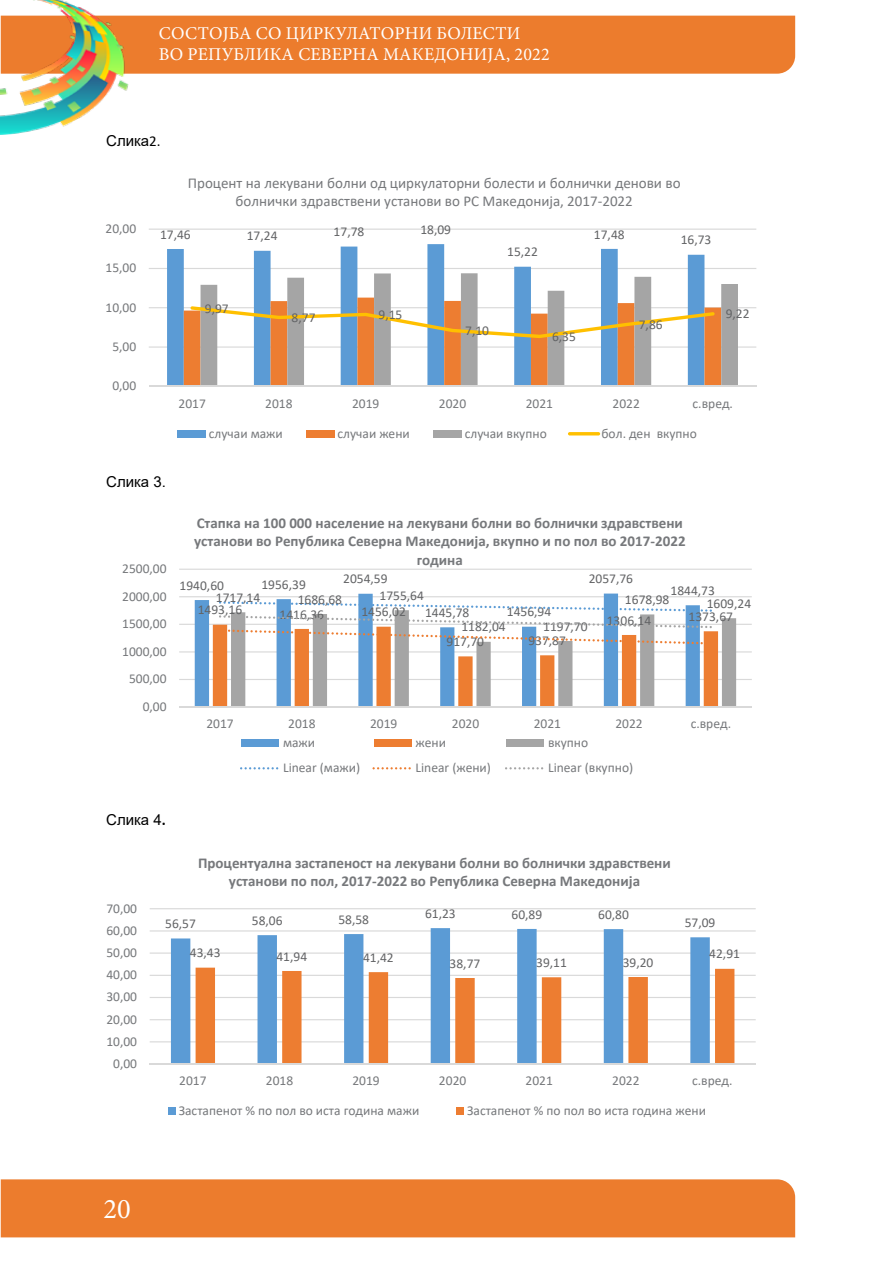
<style>
.page{position:relative;width:893px;height:1263px;background:#fff}
.page>*{position:absolute;margin:0;border:0;box-sizing:border-box;transform-origin:0 0}
.t1{font:28.5px "Minion Pro";color:#fff}
.t2{font:18px/21.6px "Minion Pro";letter-spacing:.01em;color:#fff}
.t3{font:700 15px/18.3px "Calibri";color:#76787b;text-align:center}
.t4{font:15px/18.3px "Calibri";color:#76787b;text-align:center}
.t5{font:15px "Arial";color:#000}
.t6{font:13.5px "Calibri";color:#76787b}
.t7{font:13.5px "Calibri";color:#636466}
.s1{font-family:"Calibri"}
.s2{font-family:"Calibri";font-weight:700}
</style>
<div class="page">
<div style="left:1px;top:1179px;width:794px;height:58px;background:#ec7c2d"></div>
<div style="left:133px;top:16px;width:662px;height:58px;background:#ec7c2d"></div>
<img style="left:0;top:0;width:133px;height:134px">
<hr style="left:149px;top:346px;width:607px;height:2px;background:#d9d9d9">
<hr style="left:149px;top:307px;width:607px;height:1px;background:#d9d9d9">
<hr style="left:149px;top:268px;width:607px;height:1px;background:#d9d9d9">
<hr style="left:149px;top:229px;width:607px;height:1px;background:#d9d9d9">
<svg style="left:167px;top:244px;width:537px;height:142px"></svg>
<svg style="left:184px;top:298px;width:17px;height:88px"></svg>
<svg style="left:201px;top:273px;width:537px;height:113px"></svg>
<hr style="left:149px;top:386px;width:607px;height:1px;background:#d9d9d9">
<svg style="left:190px;top:306px;width:525px;height:32px"></svg>
<div style="left:177px;top:430px;width:29px;height:7px;background:#5b9bd5"></div>
<div style="left:306px;top:430px;width:29px;height:7px;background:#ed7d31"></div>
<div style="left:433px;top:430px;width:29px;height:7px;background:#a5a5a5"></div>
<hr style="left:568px;top:432px;width:32px;height:3px;background:#ffc000;border-radius:2px">
<hr style="left:179px;top:679px;width:573px;height:1px;background:#d9d9d9">
<hr style="left:179px;top:651px;width:573px;height:1px;background:#d9d9d9">
<hr style="left:179px;top:624px;width:573px;height:1px;background:#d9d9d9">
<hr style="left:179px;top:596px;width:573px;height:1px;background:#d9d9d9">
<hr style="left:179px;top:569px;width:573px;height:1px;background:#d9d9d9">
<svg style="left:195px;top:593px;width:505px;height:113px"></svg>
<svg style="left:718px;top:618px;width:18px;height:88px;fill:#a5a5a5"></svg>
<hr style="left:179px;top:706px;width:573px;height:2px;background:#d9d9d9">
<svg style="left:213px;top:601px;width:505px;height:105px"></svg>
<div style="left:241px;top:739px;width:38px;height:8px;background:#5b9bd5"></div>
<div style="left:374px;top:739px;width:37px;height:8px;background:#ed7d31"></div>
<div style="left:506px;top:739px;width:38px;height:8px;background:#a5a5a5"></div>
<svg style="left:240px;top:767px;width:38px;height:2px"></svg>
<svg style="left:372px;top:767px;width:39px;height:2px"></svg>
<svg style="left:505px;top:767px;width:38px;height:2px"></svg>
<hr style="left:150px;top:1041px;width:606px;height:1px;background:#d9d9d9">
<hr style="left:150px;top:1019px;width:606px;height:1px;background:#d9d9d9">
<hr style="left:150px;top:997px;width:606px;height:1px;background:#d9d9d9">
<hr style="left:150px;top:975px;width:606px;height:1px;background:#d9d9d9">
<hr style="left:150px;top:952px;width:606px;height:2px;background:#d9d9d9">
<hr style="left:150px;top:930px;width:606px;height:1px;background:#d9d9d9">
<hr style="left:150px;top:908px;width:606px;height:1px;background:#d9d9d9">
<svg style="left:171px;top:928px;width:539px;height:135px"></svg>
<svg style="left:196px;top:968px;width:538px;height:95px"></svg>
<hr style="left:150px;top:1063px;width:606px;height:1px;background:#d9d9d9">
<div style="left:168px;top:1108px;width:8px;height:7px;background:#5b9bd5"></div>
<div style="left:457px;top:1108px;width:7px;height:7px;background:#ed7d31"></div>
<h2 class="t2" style="left:159px;top:22px;width:392px">СОСТОЈБА СО ЦИРКУЛАТОРНИ БОЛЕСТИ<br>ВО РЕПУБЛИКА СЕВЕРНА МАКЕДОНИЈА, 2022</h2>
<p class="t5" style="left:106px;top:130px;width:56px">Слика<span class="s1">2.</span></p>
<p class="t4" style="left:188px;top:174px;width:494px">Процент на лекувани болни од циркулаторни болести и болнички денови во болнички здравствени установи во РС Македонија, 2017‐2022</p>
<p class="t6" style="left:105px;top:219px;width:32px">20,00</p>
<p class="t6" style="left:105px;top:258px;width:32px">15,00</p>
<p class="t6" style="left:105px;top:298px;width:32px">10,00</p>
<p class="t6" style="left:112px;top:337px;width:25px">5,00</p>
<p class="t6" style="left:112px;top:376px;width:25px">0,00</p>
<p class="t7" style="left:160px;top:225px;width:32px">17,46</p>
<p class="t7" style="left:247px;top:227px;width:32px">17,24</p>
<p class="t7" style="left:334px;top:222px;width:32px">17,78</p>
<p class="t7" style="left:420px;top:220px;width:32px">18,09</p>
<p class="t7" style="left:507px;top:242px;width:32px">15,22</p>
<p class="t7" style="left:594px;top:225px;width:32px">17,48</p>
<p class="t7" style="left:681px;top:231px;width:32px">16,73</p>
<p class="t7" style="left:205px;top:299px;width:25px">9,97</p>
<p class="t7" style="left:292px;top:308px;width:25px">8,77</p>
<p class="t7" style="left:378px;top:305px;width:25px">9,15</p>
<p class="t7" style="left:465px;top:321px;width:25px">7,10</p>
<p class="t7" style="left:552px;top:327px;width:25px">6,35</p>
<p class="t7" style="left:639px;top:315px;width:25px">7,86</p>
<p class="t7" style="left:726px;top:304px;width:25px">9,22</p>
<p class="t6" style="left:178px;top:394px;width:29px">2017</p>
<p class="t6" style="left:265px;top:394px;width:29px">2018</p>
<p class="t6" style="left:352px;top:394px;width:29px">2019</p>
<p class="t6" style="left:439px;top:394px;width:29px">2020</p>
<p class="t6" style="left:526px;top:394px;width:29px">2021</p>
<p class="t6" style="left:612px;top:394px;width:29px">2022</p>
<p class="t6" style="left:693px;top:394px;width:42px">с.вред.</p>
<p class="t6" style="left:209px;top:424px;width:76px">случаи мажи</p>
<p class="t6" style="left:338px;top:424px;width:74px">случаи жени</p>
<p class="t6" style="left:465px;top:424px;width:84px">случаи вкупно</p>
<p class="t6" style="left:601px;top:424px;width:97px">бол. ден вкупно</p>
<p class="t5" style="left:106px;top:472px;width:61px">Слика 3.</p>
<p class="t6" style="left:122px;top:559px;width:46px">2500,00</p>
<p class="t6" style="left:122px;top:587px;width:46px">2000,00</p>
<p class="t6" style="left:122px;top:614px;width:46px">1500,00</p>
<p class="t6" style="left:122px;top:642px;width:46px">1000,00</p>
<p class="t6" style="left:129px;top:669px;width:39px">500,00</p>
<p class="t6" style="left:143px;top:697px;width:25px">0,00</p>
<p class="t3" style="left:194px;top:513px;width:493px">Cтапка на 100 000 население на лекувани болни во болнички здравствени установи во Република Северна Македонија, вкупно и по пол во 2017‐2022 година</p>
<p class="t7" style="left:589px;top:569px;width:46px">2057,76</p>
<p class="t7" style="left:343px;top:569px;width:46px">2054,59</p>
<p class="t7" style="left:180px;top:576px;width:46px">1940,60</p>
<p class="t7" style="left:261px;top:575px;width:46px">1956,39</p>
<p class="t7" style="left:670px;top:581px;width:46px">1844,73</p>
<p class="t7" style="left:216px;top:588px;width:46px">1717,14</p>
<p class="t7" style="left:298px;top:590px;width:46px">1686,68</p>
<p class="t7" style="left:380px;top:586px;width:46px">1755,64</p>
<p class="t7" style="left:625px;top:590px;width:46px">1678,98</p>
<p class="t7" style="left:707px;top:594px;width:46px">1609,24</p>
<p class="t7" style="left:198px;top:600px;width:46px">1493,16</p>
<p class="t7" style="left:280px;top:605px;width:46px">1416,36</p>
<p class="t7" style="left:361px;top:602px;width:46px">1456,02</p>
<p class="t7" style="left:425px;top:603px;width:46px">1445,78</p>
<p class="t7" style="left:507px;top:602px;width:46px">1456,94</p>
<p class="t7" style="left:607px;top:611px;width:46px">1306,14</p>
<p class="t7" style="left:689px;top:607px;width:46px">1373,67</p>
<p class="t7" style="left:461px;top:618px;width:46px">1182,04</p>
<p class="t7" style="left:543px;top:617px;width:46px">1197,70</p>
<p class="t7" style="left:447px;top:632px;width:39px">917,70</p>
<p class="t7" style="left:528px;top:631px;width:39px">937,87</p>
<p class="t6" style="left:206px;top:714px;width:29px">2017</p>
<p class="t6" style="left:288px;top:714px;width:29px">2018</p>
<p class="t6" style="left:370px;top:714px;width:29px">2019</p>
<p class="t6" style="left:452px;top:714px;width:29px">2020</p>
<p class="t6" style="left:534px;top:714px;width:29px">2021</p>
<p class="t6" style="left:615px;top:714px;width:29px">2022</p>
<p class="t6" style="left:691px;top:714px;width:42px">с.вред.</p>
<p class="t6" style="left:283px;top:733px;width:34px">мажи</p>
<p class="t6" style="left:416px;top:733px;width:32px">жени</p>
<p class="t6" style="left:548px;top:733px;width:42px">вкупно</p>
<p class="t6" style="left:283px;top:758px;width:79px">Linear (мажи)</p>
<p class="t6" style="left:416px;top:758px;width:77px">Linear (жени)</p>
<p class="t6" style="left:548px;top:758px;width:87px">Linear (вкупно)</p>
<p class="t5" style="left:106px;top:810px;width:61px">Слика 4<span class="s2">.</span></p>
<p class="t3" style="left:198px;top:853px;width:474px">Процентуална застапеност на лекувани болни во болнички здравствени установи по пол, 2017‐2022 во Република Северна Македонија</p>
<p class="t6" style="left:106px;top:899px;width:32px">70,00</p>
<p class="t6" style="left:106px;top:921px;width:32px">60,00</p>
<p class="t6" style="left:106px;top:943px;width:32px">50,00</p>
<p class="t6" style="left:106px;top:965px;width:32px">40,00</p>
<p class="t6" style="left:106px;top:987px;width:32px">30,00</p>
<p class="t6" style="left:106px;top:1010px;width:32px">20,00</p>
<p class="t6" style="left:106px;top:1032px;width:32px">10,00</p>
<p class="t6" style="left:113px;top:1054px;width:25px">0,00</p>
<p class="t7" style="left:165px;top:914px;width:32px">56,57</p>
<p class="t7" style="left:252px;top:911px;width:32px">58,06</p>
<p class="t7" style="left:338px;top:910px;width:32px">58,58</p>
<p class="t7" style="left:190px;top:943px;width:32px">43,43</p>
<p class="t7" style="left:276px;top:947px;width:32px">41,94</p>
<p class="t7" style="left:363px;top:948px;width:32px">41,42</p>
<p class="t7" style="left:425px;top:904px;width:32px">61,23</p>
<p class="t7" style="left:512px;top:905px;width:32px">60,89</p>
<p class="t7" style="left:598px;top:905px;width:32px">60,80</p>
<p class="t7" style="left:450px;top:954px;width:32px">38,77</p>
<p class="t7" style="left:536px;top:953px;width:32px">39,11</p>
<p class="t7" style="left:623px;top:953px;width:32px">39,20</p>
<p class="t7" style="left:685px;top:913px;width:32px">57,09</p>
<p class="t7" style="left:709px;top:944px;width:32px">42,91</p>
<p class="t6" style="left:179px;top:1071px;width:29px">2017</p>
<p class="t6" style="left:266px;top:1071px;width:29px">2018</p>
<p class="t6" style="left:352px;top:1071px;width:29px">2019</p>
<p class="t6" style="left:439px;top:1071px;width:29px">2020</p>
<p class="t6" style="left:526px;top:1071px;width:29px">2021</p>
<p class="t6" style="left:612px;top:1071px;width:29px">2022</p>
<p class="t6" style="left:692px;top:1071px;width:42px">с.вред.</p>
<p class="t6" style="left:179px;top:1101px;width:242px">Застапенот % по пол во иста година мажи</p>
<p class="t6" style="left:467px;top:1101px;width:240px">Застапенот % по пол во иста година жени</p>
<h1 class="t1" style="left:103px;top:1190px;width:29px">20</h1>
</div>
